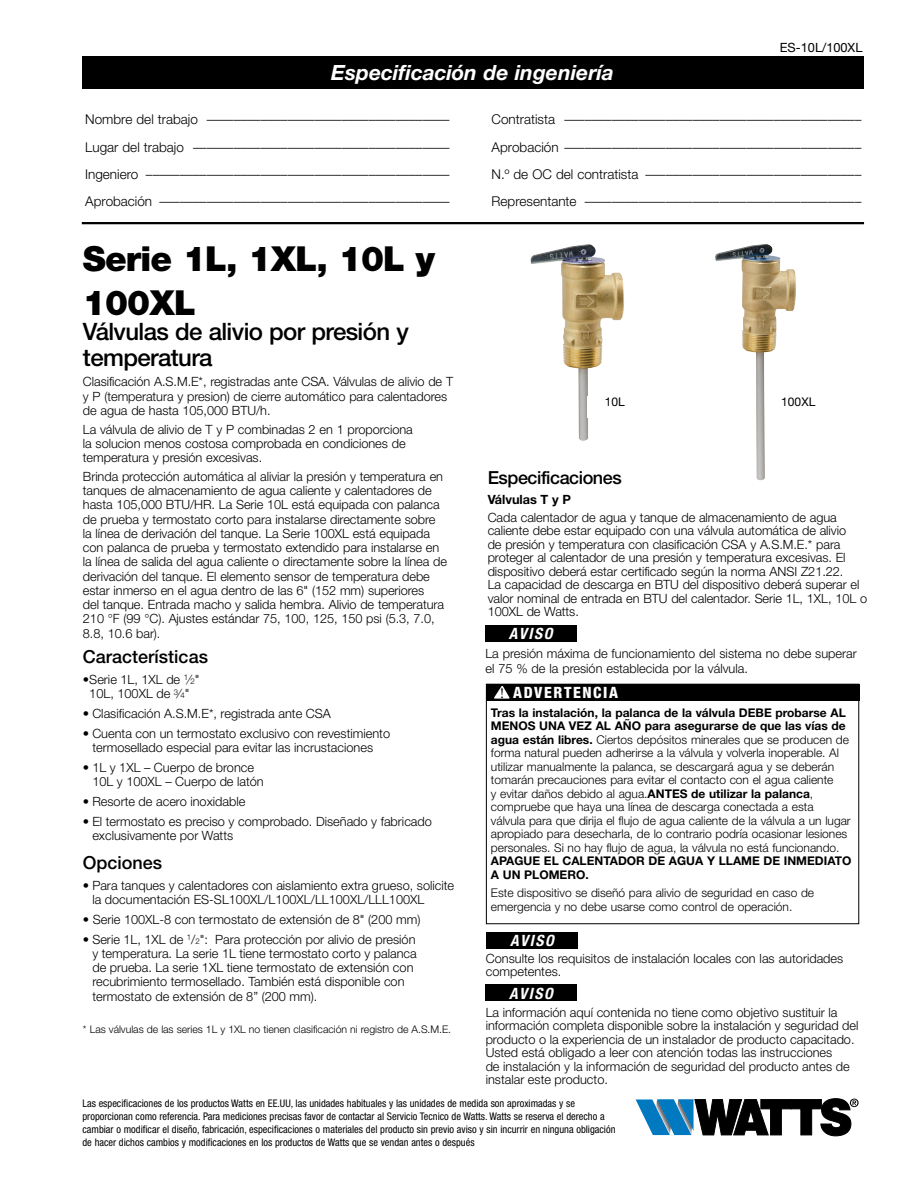
<style>
.page{position:relative;width:918px;height:1188px;background:#fff}
.page>*{position:absolute;margin:0;border:0;box-sizing:border-box;transform-origin:0 0}
._1_Head{font:900 34.5px/43.2px "Helvetica Neue LT Std";letter-spacing:-.025em;color:#000}
._2_Head{font:500 24px/25.5px "Helvetica Neue LT Std";letter-spacing:-.025em;color:#000}
.Black_Box_Text{font:italic 700 21px "Helvetica Neue LT Std";color:#fff}
._3_Head{font:500 18px "Helvetica Neue LT Std";color:#000}
._3_Head-2{font:500 18px "Helvetica Neue LT Std";letter-spacing:-.025em;color:#000}
.t1{font:italic 700 condensed 15.6px "Helvetica Neue LT Std";letter-spacing:.1em;color:#fff}
.t2{font:800 condensed 15.6px "Helvetica Neue LT Std";letter-spacing:.1em;color:#fff}
.t3{font:14.55px "Minion Pro";color:#000}
.Form_Labels{font:300 13.5px "Helvetica Neue LT Std";color:#000}
.body-9_on_10_PREFERR{font:300 12.75px/14.2px "Helvetica Neue LT Std";letter-spacing:-.005em;color:#000}
.Notice_body{font:300 12.75px/13.5px "Helvetica Neue LT Std";color:#000}
.t4{font:12.75px "Helvetica Neue LT Std";color:#000}
.body-9_on_10_PREFERR-2{font:700 12.75px "Helvetica Neue LT Std";letter-spacing:-.005em;color:#000}
.Notice_body-2{font:300 12px/13.5px "Helvetica Neue LT Std";color:#000}
.Callouts{font:12px "Helvetica Neue LT Std";color:#000}
.t5{font:condensed 10.5px/13.2px "Helvetica Neue LT Std";color:#000}
.Footnotes-Body{font:300 10.5px "Helvetica Neue LT Std";letter-spacing:-.005em;color:#000}
.s1{font-size:7.95px}
.s2{font-weight:700}
</style>
<div class="page">
<img style="left:715px;top:244px;width:81px;height:236px">
<img style="left:530px;top:244px;width:94px;height:197px">
<div style="left:775px;top:396px;width:47px;height:20px;background:#fff"></div>
<div style="left:588px;top:396px;width:54px;height:22px;background:#fff"></div>
<div style="left:486px;top:932px;width:92px;height:17px;background:#000"></div>
<hr style="left:82px;top:222px;width:782px;height:2px;background:#000">
<svg style="left:636px;top:1098px;width:223px;height:38px"></svg>
<div style="left:485px;top:625px;width:91px;height:17px;background:#000"></div>
<div style="left:485px;top:985px;width:92px;height:16px;background:#000"></div>
<div style="left:486px;top:684px;width:373px;height:17px;background:#000"></div>
<svg style="left:494px;top:686px;width:16px;height:13px"></svg>
<div style="left:486px;top:684px;width:373px;height:240px;border:1px solid #000"></div>
<div style="left:82px;top:57px;width:781px;height:32px;background:#000"></div>
<p class="t4" style="left:780px;top:40px;width:84px">ES-10L/100XL</p>
<p class="Black_Box_Text" style="left:331px;top:60px;width:284px">Especificación de ingeniería</p>
<p class="Form_Labels" style="left:85px;top:111px;width:366px">Nombre del trabajo ––––––––––––––––––––––––––––––––––––</p>
<p class="Form_Labels" style="left:492px;top:111px;width:371px">Contratista ––––––––––––––––––––––––––––––––––––––––––––</p>
<p class="Form_Labels" style="left:85px;top:139px;width:366px">Lugar del trabajo ––––––––––––––––––––––––––––––––––––––</p>
<p class="Form_Labels" style="left:492px;top:139px;width:371px">Aprobación ––––––––––––––––––––––––––––––––––––––––––––</p>
<p class="Form_Labels" style="left:85px;top:166px;width:366px">Ingeniero –––––––––––––––––––––––––––––––––––––––––––––</p>
<p class="Form_Labels" style="left:492px;top:166px;width:371px">N.º de OC del contratista ––––––––––––––––––––––––––––––––</p>
<p class="Form_Labels" style="left:85px;top:193px;width:366px">Aprobación –––––––––––––––––––––––––––––––––––––––––––</p>
<p class="Form_Labels" style="left:492px;top:193px;width:371px">Representante –––––––––––––––––––––––––––––––––––––––––</p>
<p class="_1_Head" style="left:83px;top:237px;width:354px">Serie 1L, 1XL, 10L y<br>100XL</p>
<p class="_2_Head" style="left:83px;top:319px;width:327px">Válvulas de alivio por presión y temperatura</p>
<p class="body-9_on_10_PREFERR" style="left:83px;top:375px;width:372px">Clasificación A.S.M.E*, registradas ante CSA. Válvulas de alivio de T y P (temperatura y presion) de cierre automático para calentadores de agua de hasta 105,000 BTU/h.</p>
<p class="body-9_on_10_PREFERR" style="left:83px;top:422px;width:331px">La válvula de alivio de T y P combinadas 2 en 1 proporciona la solucion menos costosa comprobada en condiciones de temperatura y presión excesivas.</p>
<p class="body-9_on_10_PREFERR" style="left:83px;top:469px;width:366px">Brinda protección automática al aliviar la presión y temperatura en tanques de almacenamiento de agua caliente y calentadores de hasta 105,000 BTU/HR. La Serie 10L está equipada con palanca de prueba y termostato corto para instalarse directamente sobre la línea de derivación del tanque. La Serie 100XL está equipada con palanca de prueba y termostato extendido para instalarse en la línea de salida del agua caliente o directamente sobre la línea de derivación del tanque. El elemento sensor de temperatura debe estar inmerso en el agua dentro de las 6" (152 mm) superiores<br>del tanque. Entrada macho y salida hembra. Alivio de temperatura 210 °F (99 °C). Ajustes estándar 75, 100, 125, 150 psi (5.3, 7.0, 8.8, 10.6 bar).</p>
<p class="_3_Head" style="left:83px;top:646px;width:127px">Características</p>
<p class="body-9_on_10_PREFERR" style="left:83px;top:672px;width:118px;text-align:center">•Serie 1L, 1XL de <sup>1</sup>⁄<span class="s1">2</span>"<br>10L, 100XL de <sup>3</sup>⁄<span class="s1">4</span>"</p>
<p class="body-9_on_10_PREFERR" style="left:83px;top:706px;width:249px">• Clasificación A.S.M.E*, registrada ante CSA</p>
<p class="body-9_on_10_PREFERR" style="left:83px;top:726px;width:309px;text-align:center">• Cuenta con un termostato exclusivo con revestimiento termosellado especial para evitar las incrustaciones</p>
<p class="body-9_on_10_PREFERR" style="left:92px;top:760px;width:173px;text-indent:-9px">• 1L y 1XL – Cuerpo de bronce<br>10L y 100XL – Cuerpo de latón</p>
<p class="body-9_on_10_PREFERR" style="left:83px;top:794px;width:164px">• Resorte de acero inoxidable</p>
<p class="body-9_on_10_PREFERR" style="left:92px;top:814px;width:341px;text-indent:-9px">• El termostato es preciso y comprobado. Diseñado y fabricado exclusivamente por Watts</p>
<p class="_3_Head" style="left:83px;top:851px;width:81px">Opciones</p>
<p class="body-9_on_10_PREFERR" style="left:92px;top:878px;width:363px;text-indent:-9px">• Para tanques y calentadores con aislamiento extra grueso, solicite la documentación ES-SL100XL/L100XL/LL100XL/LLL100XL</p>
<p class="body-9_on_10_PREFERR" style="left:83px;top:912px;width:339px">• Serie 100XL-8 con termostato de extensión de 8" (200 mm)</p>
<p class="body-9_on_10_PREFERR" style="left:92px;top:932px;width:326px;text-indent:-9px">• Serie 1L, 1XL de <sup>1</sup>/<span class="s1">2</span>": Para protección por alivio de presión y temperatura. La serie 1L tiene termostato corto y palanca de prueba. La serie 1XL tiene termostato de extensión con recubrimiento termosellado. También está disponible con termostato de extensión de 8” (200 mm).</p>
<p class="Footnotes-Body" style="left:83px;top:1023px;width:370px">* Las válvulas de las series 1L y 1XL no tienen clasificación ni registro de A.S.M.E.</p>
<p class="Callouts" style="left:605px;top:395px;width:22px">10L</p>
<p class="Callouts" style="left:781px;top:395px;width:36px">100XL</p>
<p class="_3_Head-2" style="left:488px;top:467px;width:136px">Especificaciones</p>
<p class="body-9_on_10_PREFERR-2" style="left:488px;top:491px;width:85px">Válvulas T y P</p>
<p class="body-9_on_10_PREFERR" style="left:488px;top:510px;width:381px;line-height:13.5px">Cada calentador de agua y tanque de almacenamiento de agua caliente debe estar equipado con una válvula automática de alivio<br>de presión y temperatura con clasificación CSA y A.S.M.E.* para proteger al calentador de una presión y temperatura excesivas. El dispositivo deberá estar certificado según la norma ANSI Z21.22.<br>La capacidad de descarga en BTU del dispositivo deberá superar el valor nominal de entrada en BTU del calentador. Serie 1L, 1XL, 10L o 100XL de Watts.</p>
<p class="t1" style="left:509px;top:624px;width:45px">AVISO</p>
<p class="Notice_body" style="left:485px;top:646px;width:373px;line-height:15px">La presión máxima de funcionamiento del sistema no debe superar el 75 % de la presión establecida por la válvula.</p>
<p class="t3" style="left:500px;top:683px;width:6px">!</p>
<p class="t2" style="left:513px;top:683px;width:106px">ADVERTENCIA</p>
<p class="Notice_body-2" style="left:491px;top:706px;width:362px"><span class="s2">Tras la instalación, la palanca de la válvula DEBE probarse AL MENOS UNA VEZ AL AÑO para asegurarse de que las vías de agua están libres.</span> Ciertos depósitos minerales que se producen de forma natural pueden adherirse a la válvula y volverla inoperable. Al utilizar manualmente la palanca, se descargará agua y se deberán tomarán precauciones para evitar el contacto con el agua caliente<br>y evitar daños debido al agua.<span class="s2">ANTES de utilizar la palanca</span>, compruebe que haya una línea de descarga conectada a esta<br>válvula para que dirija el flujo de agua caliente de la válvula a un lugar apropiado para desecharla, de lo contrario podría ocasionar lesiones personales. Si no hay flujo de agua, la válvula no está funcionando.<br><span class="s2">APAGUE EL CALENTADOR DE AGUA Y LLAME DE INMEDIATO A UN PLOMERO.</span></p>
<p class="Notice_body-2" style="left:491px;top:886px;width:325px">Este dispositivo se diseñó para alivio de seguridad en caso de emergencia y no debe usarse como control de operación.</p>
<p class="t1" style="left:510px;top:931px;width:45px">AVISO</p>
<p class="Notice_body" style="left:486px;top:951px;width:359px">Consulte los requisitos de instalación locales con las autoridades competentes.</p>
<p class="t1" style="left:509px;top:984px;width:45px">AVISO</p>
<p class="body-9_on_10_PREFERR" style="left:486px;top:1005px;width:374px;line-height:13.5px">La información aquí contenida no tiene como objetivo sustituir la información completa disponible sobre la instalación y seguridad del producto o la experiencia de un instalador de producto capacitado.<br>Usted está obligado a leer con atención todas las instrucciones<br>de instalación y la información de seguridad del producto antes de instalar este producto.</p>
<p class="t5" style="left:82px;top:1096px;width:535px">Las especificaciones de los productos Watts en EE.UU, las unidades habituales y las unidades de medida son aproximadas y se proporcionan como referencia. Para mediciones precisas favor de contactar al Servicio Tecnico de Watts. Watts se reserva el derecho a cambiar o modificar el diseño, fabricación, especificaciones o materiales del producto sin previo aviso y sin incurrir en ninguna obligación de hacer dichos cambios y modificaciones en los productos de Watts que se vendan antes o después</p>
</div>
